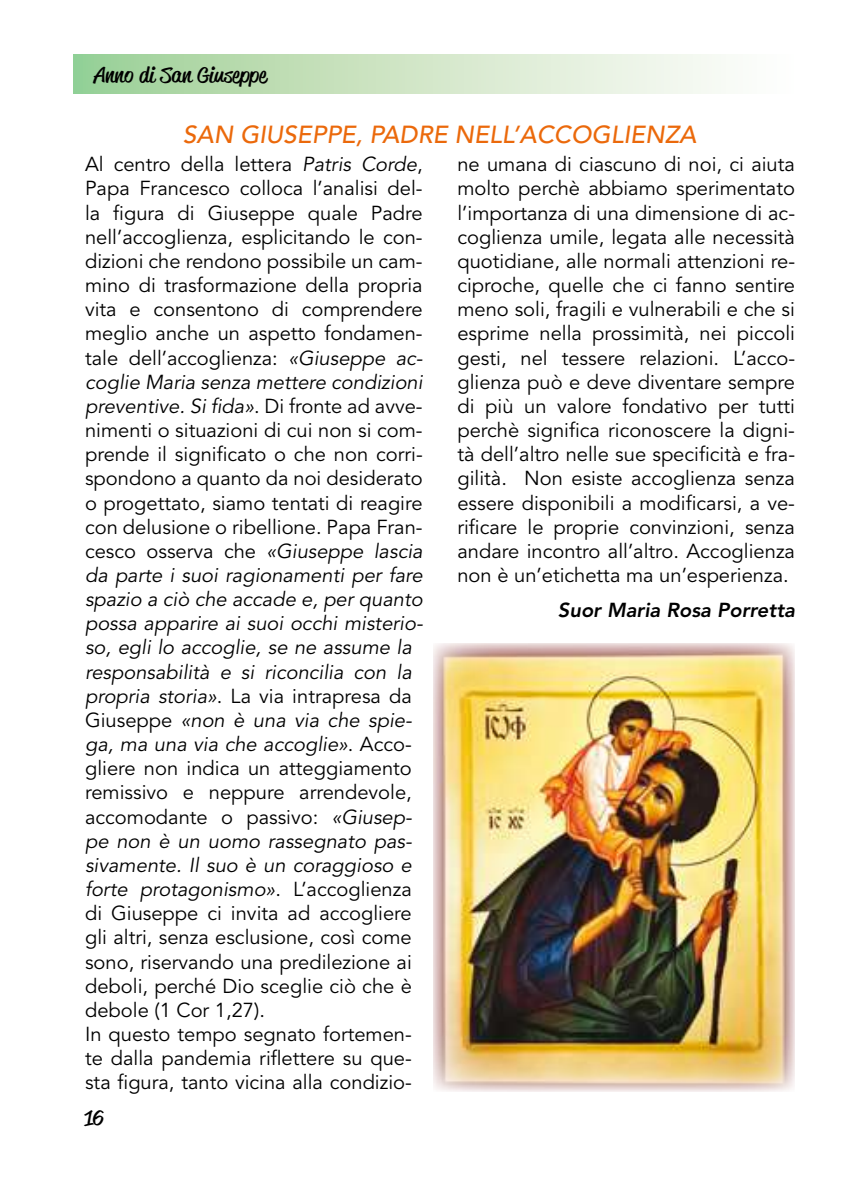
<style>
.page{position:relative;width:844px;height:1191px;background:#fff}
.page>*{position:absolute;margin:0;border:0;box-sizing:border-box;transform-origin:0 0}
.t1{font:italic 500 24.5px "Avenir";color:#eb690b}
.t2{font:21px "Reklame Script Regular DEMO";color:#000;scale:1.35 1}
.t3{font:20.12px/24.2px "Avenir";color:#000}
.t4{font:italic 800 20.12px "Avenir";color:#000}
.s1{font-style:italic}
</style>
<div class="page">
<div style="left:74px;top:55px;width:719px;height:39px;background:linear-gradient(to right,#9ecf95,#fff)"></div>
<img style="left:433px;top:644px;width:361px;height:447px">
<p class="t2" style="left:94px;top:66px;width:129px">Anno di San Giuseppe</p>
<p class="t1" style="left:183px;top:120px;width:515px">SAN GIUSEPPE, PADRE NELL’ACCOGLIENZA</p>
<p class="t3" style="left:85px;top:153px;width:339px">Al centro della lettera <span class="s1">Patris Corde</span>, Papa Francesco colloca l’analisi del&shy;la figura di Giuseppe quale Padre nell’accoglienza, esplicitando le con&shy;dizioni che rendono possibile un cam&shy;mino di trasformazione della propria vita e consentono di comprendere meglio anche un aspetto fondamen&shy;tale dell’accoglienza: <span class="s1">«Giuseppe ac&shy;coglie Maria senza mettere condizioni preventive. Si fida»</span>. Di fronte ad avve&shy;nimenti o situazioni di cui non si com&shy;prende il significato o che non corri&shy;spondono a quanto da noi desiderato o progettato, siamo tentati di reagire con delusione o ribellione. Papa Fran&shy;cesco osserva che <span class="s1">«Giuseppe lascia da parte i suoi ragionamenti per fare spazio a ciò che accade e, per quanto possa apparire ai suoi occhi misterio&shy;so, egli lo accoglie, se ne assume la responsabilità e si riconcilia con la propria storia»</span>. La via intrapresa da Giuseppe <span class="s1">«non è una via che spie&shy;ga, ma una via che accoglie»</span>. Acco&shy;gliere non indica un atteggiamento remissivo e neppure arrendevole, accomodante o passivo: <span class="s1">«Giusep&shy;pe non è un uomo rassegnato pas&shy;sivamente. Il suo è un coraggioso e forte protagonismo»</span>. L’accoglienza di Giuseppe ci invita ad accogliere gli altri, senza esclusione, così come sono, riservando una predilezione ai deboli, perché Dio sceglie ciò che è debole (1 Cor 1,27).<br>In questo tempo segnato fortemen&shy;te dalla pandemia riflettere su que&shy;sta figura, tanto vicina alla condizio-</p>
<p class="t3" style="left:457px;top:153px;width:339px;text-align:justify">ne umana di ciascuno di noi, ci aiuta molto perchè abbiamo sperimentato l’importanza di una dimensione di ac&shy;coglienza umile, legata alle necessità quotidiane, alle normali attenzioni re&shy;ciproche, quelle che ci fanno sentire meno soli, fragili e vulnerabili e che si esprime nella prossimità, nei piccoli gesti, nel tessere relazioni. L’acco&shy;glienza può e deve diventare sempre di più un valore fondativo per tutti perchè significa riconoscere la digni&shy;tà dell’altro nelle sue specificità e fra&shy;gilità. Non esiste accoglienza senza essere disponibili a modificarsi, a ve&shy;rificare le proprie convinzioni, senza andare incontro all’altro. Accoglienza non è un’etichetta ma un’esperienza.</p>
<p class="t4" style="left:557px;top:598px;width:238px">Suor Maria Rosa Porretta</p>
<p class="t2" style="left:84px;top:1109px;width:16px">16</p>
</div>
